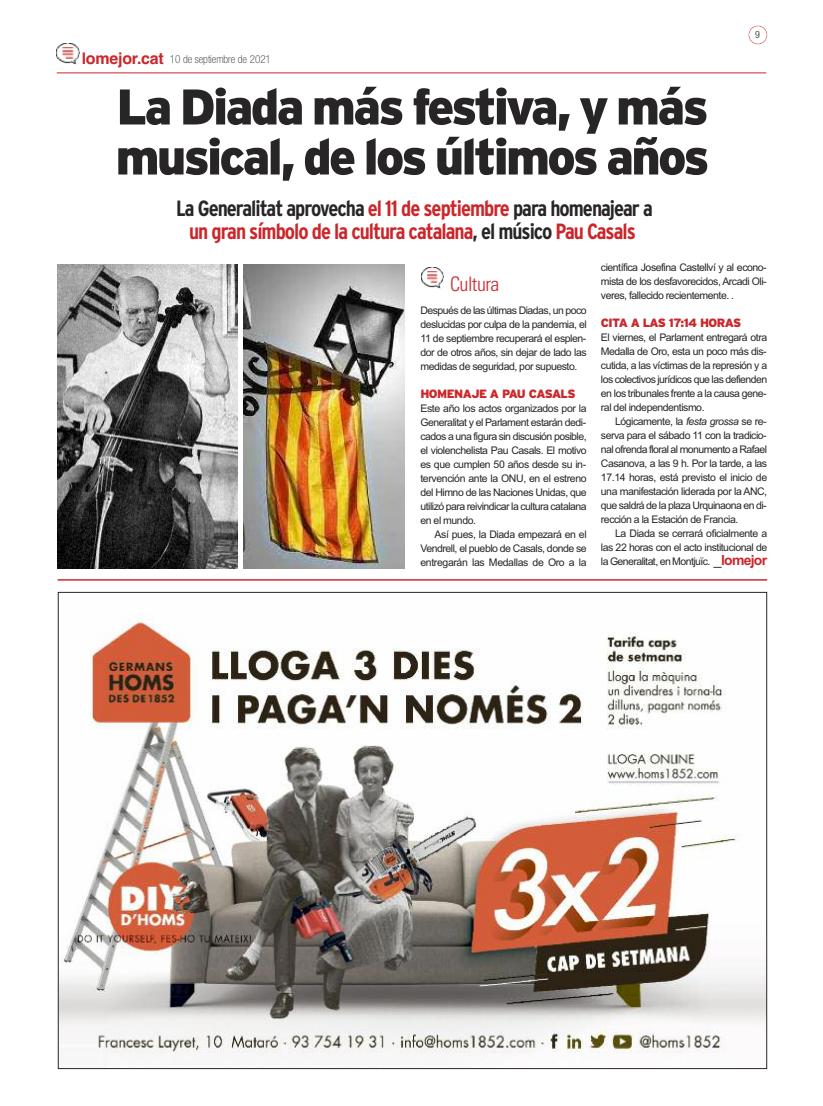
<style>
.page{position:relative;width:823px;height:1106px;background:#fff}
.page>*{position:absolute;margin:0;border:0;box-sizing:border-box;transform-origin:0 0}
.t1{font:900 50px/50px "Interstate";letter-spacing:-.055em;color:#272526}
.t2{font:700 condensed 22px/23px "Interstate";letter-spacing:-.045em;color:#cb262a;text-align:center}
.t3{font:300 condensed 20px "Univers LT Std";letter-spacing:-.025em;color:#cb262a}
.t4{font:900 12px "Interstate";letter-spacing:-.045em;color:#cb262a}
.t5{font:100 condensed 11px "Helvetica Neue LT Std";color:#272526}
.t6{font:10.5px/14px "Arial";letter-spacing:-.045em;color:#272526;text-align:justify}
.t7{font:300 condensed 10px "Helvetica Neue LT Std";color:#272526}
.s1{font-family:"Helvetica";font-weight:700;font-stretch:normal;font-size:16px;color:#cb262a}
.s2{color:#272526}
.s3{font-style:italic}
.s4{font-size:14px}
.s5{font-weight:700;font-size:14px;color:#cb262a}
</style>
<div class="page">
<hr style="left:57px;top:72px;width:708px;height:1px;background:#cb262a">
<img style="left:57px;top:44px;width:22px;height:21px">
<div style="left:748px;top:26px;width:18px;height:18px;border:1px solid #cb262a;border-radius:50%"></div>
<hr style="left:58px;top:579px;width:708px;height:1px;background:#cb262a">
<img style="left:60px;top:616px;width:704px;height:437px">
<img style="left:58px;top:265px;width:179px;height:303px">
<img style="left:421px;top:268px;width:22px;height:21px">
<img style="left:243px;top:265px;width:161px;height:304px">
<p class="t5" style="left:82px;top:56px;width:190px"><span class="s1">lomejor.cat</span> 10 de septiembre de 2021</p>
<h1 class="t1" style="left:115px;top:82px;width:595px">La Diada más festiva, y más musical, de los últimos años</h1>
<h2 class="t2" style="left:176px;top:196px;width:478px"><span class="s2">La Generalitat aprovecha</span> el 11 de septiembre <span class="s2">para homenajear a </span>un gran símbolo de la cultura catalana<span class="s2">, el músico</span> Pau Casals</h2>
<p class="t7" style="left:754px;top:31px;width:6px">9</p>
<h3 class="t3" style="left:450px;top:277px;width:51px">Cultura</h3>
<p class="t6" style="left:420px;top:303px;width:168px">Después de las últimas Diadas, un poco deslucidas por culpa de la pandemia, el 11 de septiembre recuperará el esplen&shy;dor de otros años, sin dejar de lado las medidas de seguridad, por supuesto.</p>
<p class="t4" style="left:420px;top:387px;width:157px">HOMENAJE A PAU CASALS</p>
<p class="t6" style="left:420px;top:401px;width:168px">Este año los actos organizados por la Generalitat y el Parlament estarán dedi&shy;cados a una figura sin discusión posible, el violenchelista Pau Casals. El motivo es que cumplen 50 años desde su in&shy;tervención ante la ONU, en el estreno del Himno de las Naciones Unidas, que utilizó para reivindicar la cultura catalana en el mundo.</p>
<p class="t6" style="left:420px;top:527px;width:168px;text-indent:14px">Así pues, la Diada empezará en el Vendrell, el pueblo de Casals, donde se entregarán las Medallas de Oro a la</p>
<p class="t6" style="left:600px;top:260px;width:167px">científica Josefina Castellví y al econo&shy;mista de los desfavorecidos, Arcadi Oli&shy;veres, fallecido recientemente. .</p>
<p class="t4" style="left:600px;top:316px;width:142px">CITA A LAS 17:14 HORAS</p>
<p class="t6" style="left:600px;top:330px;width:168px">El viernes, el Parlament entregará otra Medalla de Oro, esta un poco más dis&shy;cutida, a las víctimas de la represión y a los colectivos jurídicos que las defienden en los tribunales frente a la causa gene&shy;ral del independentismo.</p>
<p class="t6" style="left:600px;top:414px;width:168px;text-indent:14px">Lógicamente, la <span class="s3">festa grossa</span> se re&shy;serva para el sábado 11 con la tradicio&shy;nal ofrenda floral al monumento a Rafael Casanova, a las 9 h. Por la tarde, a las 17.14 horas, está previsto el inicio de una manifestación liderada por la ANC, que saldrá de la plaza Urquinaona en di&shy;rección a la Estación de Francia.</p>
<p class="t6" style="left:600px;top:526px;width:168px;text-indent:14px">La Diada se cerrará oficialmente a las 22 horas con el acto institucional de la Generalitat, en Montjuïc. <span class="s4">_</span><span class="s5">lomejor</span></p>
</div>
